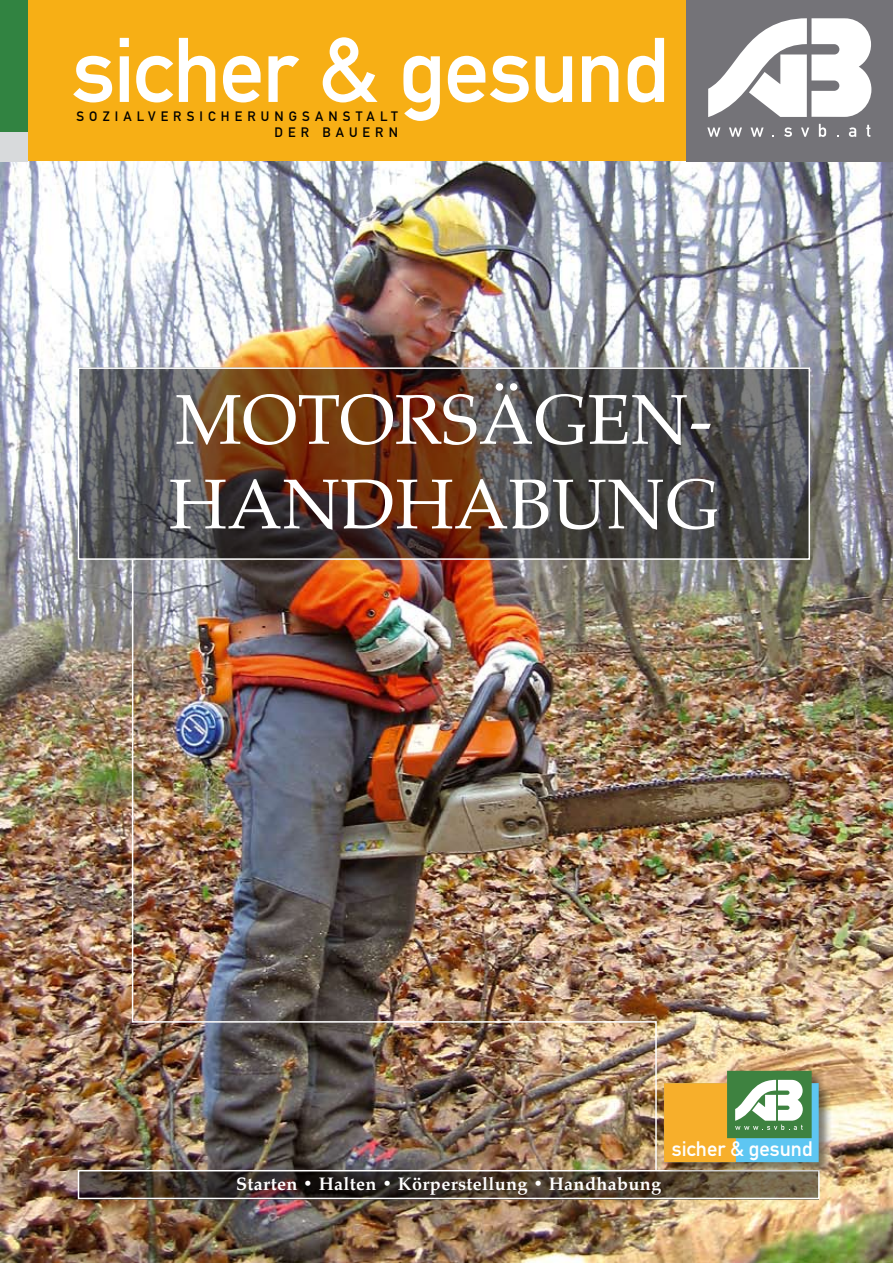
<style>
.page{position:relative;width:893px;height:1263px;background:#fff}
.page>*{position:absolute;margin:0;border:0;box-sizing:border-box;transform-origin:0 0}
.t1{font:90px "DIN Mittelschrift";letter-spacing:-.02em;color:#fff}
.t2{font:70.5px/84.6px "Palatino";color:#fff}
.t3{font:20.7px "DIN Mittelschrift";color:#fff}
.t4{font:700 18px "Palatino";letter-spacing:.02em;color:#fff}
.t5{font:13.5px/16.2px "DIN Mittelschrift";letter-spacing:.38em;color:#000;text-align:right}
</style>
<div class="page">
<div style="left:0;top:0;width:686px;height:162px;background:#f7af15"></div>
<img style="left:0;top:162px;width:893px;height:1101px">
<svg style="left:81px;top:370px;width:726px;height:187px;background:#56453e"></svg>
<div style="left:78px;top:367px;width:732px;height:193px;border:2px solid #fff"></div>
<img style="left:131px;top:558px;width:526px;height:612px">
<svg style="left:81px;top:1173px;width:736px;height:23px;background:#43362a"></svg>
<div style="left:78px;top:1170px;width:742px;height:29px;border:2px solid #fff"></div>
<div style="left:686px;top:0;width:207px;height:162px;background:#747378"></div>
<svg style="left:708px;top:18px;width:163px;height:99px"></svg>
<svg style="left:707px;top:127px;width:13px;height:10px"></svg>
<svg style="left:729px;top:128px;width:13px;height:9px"></svg>
<svg style="left:750px;top:128px;width:14px;height:9px"></svg>
<svg style="left:784px;top:127px;width:8px;height:10px"></svg>
<svg style="left:801px;top:128px;width:8px;height:9px"></svg>
<svg style="left:819px;top:124px;width:7px;height:13px"></svg>
<svg style="left:849px;top:127px;width:7px;height:10px"></svg>
<svg style="left:866px;top:125px;width:4px;height:12px"></svg>
<div style="left:0;top:0;width:27px;height:132px;background:#318341"></div>
<div style="left:0;top:132px;width:27px;height:30px;background:#d8dadc"></div>
<div style="left:663px;top:1070px;width:168px;height:105px;background:#000;opacity:.5"></div>
<div style="left:664px;top:1083px;width:155px;height:79px;background:#5ec6f2"></div>
<div style="left:664px;top:1083px;width:72px;height:79px;background:#f7af2b"></div>
<div style="left:727px;top:1071px;width:85px;height:67px;background:#3e8240"></div>
<svg style="left:735px;top:1080px;width:68px;height:50px"></svg>
<h1 class="t1" style="left:72px;top:18px;width:598px">sicher &amp; gesund</h1>
<p class="t5" style="left:76px;top:108px;width:323px">SOZIALVERSICHERUNGSANSTALT<br>DER BAUERN</p>
<h2 class="t2" style="left:169px;top:383px;width:552px">MOTORSÄGEN-<br>HANDHABUNG</h2>
<p class="t4" style="left:236px;top:1173px;width:426px">Starten • Halten • Körperstellung • Handhabung</p>
<p class="t3" style="left:672px;top:1136px;width:142px">sicher &amp; gesund</p>
</div>
